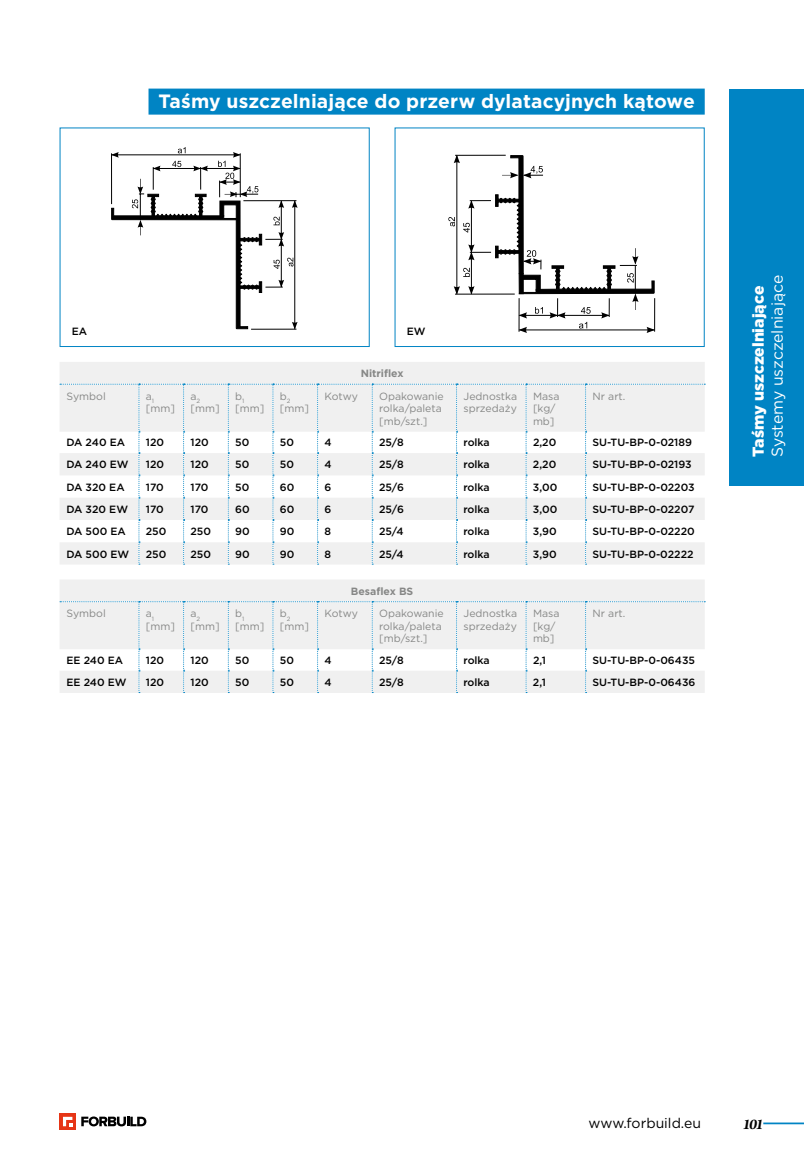
<style>
.page{position:relative;width:804px;height:1166px;background:#fff}
.page>*{position:absolute;margin:0;border:0;box-sizing:border-box;transform-origin:0 0}
.t1{font:700 19.25px "Gotham";letter-spacing:.005em;color:#fff}
.t2{font:15.75px "Gotham";letter-spacing:-.005em;color:#fff}
.t3{font:900 15.75px "Gotham";color:#fff}
.t4{font:italic 700 15.75px "Arno Pro";color:#000}
.t5{font:14px "Gotham";color:#000}
.t6{font:500 10.5px "Gotham";color:#000}
.t7{font:10.5px/12.6px "Gotham";color:#868786}
.t8{font:700 10.5px "Gotham";color:#868786}
</style>
<div class="page">
<hr style="left:763px;top:1122px;width:41px;height:2px;background:#0084c4">
<svg style="left:60px;top:1113px;width:16px;height:16px"></svg>
<svg style="left:63px;top:1117px;width:9px;height:9px"></svg>
<svg style="left:81px;top:1116px;width:65px;height:10px"></svg>
<div style="left:729px;top:89px;width:75px;height:397px;background:#0084c4"></div>
<div style="left:148px;top:89px;width:556px;height:26px;background:#0084c4"></div>
<hr style="left:251px;top:329px;width:45px;height:1px;background:#000">
<svg style="left:111px;top:147px;width:186px;height:182px"></svg>
<svg style="left:448px;top:155px;width:207px;height:178px"></svg>
<div style="left:60px;top:362px;width:644px;height:22px;background:#f0f0f0"></div>
<svg style="left:60px;top:384px;width:645px;height:181px"></svg>
<div style="left:60px;top:580px;width:644px;height:21px;background:#f0f0f0"></div>
<svg style="left:60px;top:601px;width:645px;height:92px"></svg>
<h1 class="t1" style="left:158px;top:89px;width:538px">Taśmy uszczelniające do przerw dylatacyjnych kątowe</h1>
<p class="t6" style="left:72px;top:324px;width:17px">EA</p>
<p class="t6" style="left:407px;top:324px;width:20px">EW</p>
<p class="t8" style="left:361px;top:366px;width:44px">Nitriflex</p>
<p class="t7" style="left:66px;top:389px;width:41px">Symbol</p>
<p class="t7" style="left:146px;top:389px;width:31px">a<sub>1 </sub>[mm]</p>
<p class="t7" style="left:190px;top:389px;width:31px">a<sub>2 </sub>[mm]</p>
<p class="t7" style="left:235px;top:389px;width:31px">b<sub>1 </sub>[mm]</p>
<p class="t7" style="left:280px;top:389px;width:31px">b<sub>2 </sub>[mm]</p>
<p class="t7" style="left:324px;top:389px;width:35px">Kotwy</p>
<p class="t7" style="left:379px;top:389px;width:66px">Opakowanie rolka/paleta [mb/szt.]</p>
<p class="t7" style="left:463px;top:389px;width:55px">Jednostka sprzedaży</p>
<p class="t7" style="left:533px;top:389px;width:28px">Masa [kg/ mb]</p>
<p class="t7" style="left:592px;top:389px;width:34px">Nr art.</p>
<p class="t6" style="left:66px;top:435px;width:60px">DA 240 EA</p>
<p class="t6" style="left:146px;top:435px;width:20px">120</p>
<p class="t6" style="left:190px;top:435px;width:20px">120</p>
<p class="t6" style="left:235px;top:435px;width:16px">50</p>
<p class="t6" style="left:280px;top:435px;width:16px">50</p>
<p class="t6" style="left:324px;top:435px;width:9px">4</p>
<p class="t6" style="left:379px;top:435px;width:26px">25/8</p>
<p class="t6" style="left:463px;top:435px;width:28px">rolka</p>
<p class="t6" style="left:533px;top:435px;width:25px">2,20</p>
<p class="t6" style="left:592px;top:435px;width:101px">SU-TU-BP-0-02189</p>
<p class="t6" style="left:66px;top:458px;width:64px">DA 240 EW</p>
<p class="t6" style="left:146px;top:458px;width:20px">120</p>
<p class="t6" style="left:190px;top:458px;width:20px">120</p>
<p class="t6" style="left:235px;top:458px;width:16px">50</p>
<p class="t6" style="left:280px;top:458px;width:16px">50</p>
<p class="t6" style="left:324px;top:458px;width:9px">4</p>
<p class="t6" style="left:379px;top:458px;width:26px">25/8</p>
<p class="t6" style="left:463px;top:458px;width:28px">rolka</p>
<p class="t6" style="left:533px;top:458px;width:25px">2,20</p>
<p class="t6" style="left:592px;top:458px;width:101px">SU-TU-BP-0-02193</p>
<p class="t6" style="left:66px;top:480px;width:60px">DA 320 EA</p>
<p class="t6" style="left:146px;top:480px;width:19px">170</p>
<p class="t6" style="left:190px;top:480px;width:19px">170</p>
<p class="t6" style="left:235px;top:480px;width:16px">50</p>
<p class="t6" style="left:280px;top:480px;width:16px">60</p>
<p class="t6" style="left:324px;top:480px;width:8px">6</p>
<p class="t6" style="left:379px;top:480px;width:26px">25/6</p>
<p class="t6" style="left:463px;top:480px;width:28px">rolka</p>
<p class="t6" style="left:533px;top:480px;width:26px">3,00</p>
<p class="t6" style="left:592px;top:480px;width:104px">SU-TU-BP-0-02203</p>
<p class="t6" style="left:66px;top:502px;width:63px">DA 320 EW</p>
<p class="t6" style="left:146px;top:502px;width:19px">170</p>
<p class="t6" style="left:190px;top:502px;width:19px">170</p>
<p class="t6" style="left:235px;top:502px;width:16px">60</p>
<p class="t6" style="left:280px;top:502px;width:16px">60</p>
<p class="t6" style="left:324px;top:502px;width:8px">6</p>
<p class="t6" style="left:379px;top:502px;width:26px">25/6</p>
<p class="t6" style="left:463px;top:502px;width:28px">rolka</p>
<p class="t6" style="left:533px;top:502px;width:26px">3,00</p>
<p class="t6" style="left:592px;top:502px;width:103px">SU-TU-BP-0-02207</p>
<p class="t6" style="left:66px;top:525px;width:61px">DA 500 EA</p>
<p class="t6" style="left:146px;top:525px;width:22px">250</p>
<p class="t6" style="left:190px;top:525px;width:22px">250</p>
<p class="t6" style="left:235px;top:525px;width:16px">90</p>
<p class="t6" style="left:280px;top:525px;width:16px">90</p>
<p class="t6" style="left:324px;top:525px;width:8px">8</p>
<p class="t6" style="left:379px;top:525px;width:26px">25/4</p>
<p class="t6" style="left:463px;top:525px;width:28px">rolka</p>
<p class="t6" style="left:533px;top:525px;width:25px">3,90</p>
<p class="t6" style="left:592px;top:525px;width:104px">SU-TU-BP-0-02220</p>
<p class="t6" style="left:66px;top:547px;width:64px">DA 500 EW</p>
<p class="t6" style="left:146px;top:547px;width:22px">250</p>
<p class="t6" style="left:190px;top:547px;width:22px">250</p>
<p class="t6" style="left:235px;top:547px;width:16px">90</p>
<p class="t6" style="left:280px;top:547px;width:16px">90</p>
<p class="t6" style="left:324px;top:547px;width:8px">8</p>
<p class="t6" style="left:379px;top:547px;width:26px">25/4</p>
<p class="t6" style="left:463px;top:547px;width:28px">rolka</p>
<p class="t6" style="left:533px;top:547px;width:25px">3,90</p>
<p class="t6" style="left:592px;top:547px;width:103px">SU-TU-BP-0-02222</p>
<p class="t8" style="left:351px;top:584px;width:64px">Besaflex BS</p>
<p class="t7" style="left:66px;top:607px;width:41px">Symbol</p>
<p class="t7" style="left:146px;top:607px;width:31px">a<sub>1 </sub>[mm]</p>
<p class="t7" style="left:190px;top:607px;width:31px">a<sub>2 </sub>[mm]</p>
<p class="t7" style="left:235px;top:607px;width:31px">b<sub>1 </sub>[mm]</p>
<p class="t7" style="left:280px;top:607px;width:31px">b<sub>2 </sub>[mm]</p>
<p class="t7" style="left:324px;top:607px;width:35px">Kotwy</p>
<p class="t7" style="left:379px;top:607px;width:66px">Opakowanie rolka/paleta [mb/szt.]</p>
<p class="t7" style="left:463px;top:607px;width:55px">Jednostka sprzedaży</p>
<p class="t7" style="left:533px;top:607px;width:28px">Masa [kg/ mb]</p>
<p class="t7" style="left:592px;top:607px;width:34px">Nr art.</p>
<p class="t6" style="left:66px;top:653px;width:58px">EE 240 EA</p>
<p class="t6" style="left:146px;top:653px;width:20px">120</p>
<p class="t6" style="left:190px;top:653px;width:20px">120</p>
<p class="t6" style="left:235px;top:653px;width:16px">50</p>
<p class="t6" style="left:280px;top:653px;width:16px">50</p>
<p class="t6" style="left:324px;top:653px;width:9px">4</p>
<p class="t6" style="left:379px;top:653px;width:26px">25/8</p>
<p class="t6" style="left:463px;top:653px;width:28px">rolka</p>
<p class="t6" style="left:533px;top:653px;width:14px">2,1</p>
<p class="t6" style="left:592px;top:653px;width:104px">SU-TU-BP-0-06435</p>
<p class="t6" style="left:66px;top:675px;width:62px">EE 240 EW</p>
<p class="t6" style="left:146px;top:675px;width:20px">120</p>
<p class="t6" style="left:190px;top:675px;width:20px">120</p>
<p class="t6" style="left:235px;top:675px;width:16px">50</p>
<p class="t6" style="left:280px;top:675px;width:16px">50</p>
<p class="t6" style="left:324px;top:675px;width:9px">4</p>
<p class="t6" style="left:379px;top:675px;width:26px">25/8</p>
<p class="t6" style="left:463px;top:675px;width:28px">rolka</p>
<p class="t6" style="left:533px;top:675px;width:14px">2,1</p>
<p class="t6" style="left:592px;top:675px;width:104px">SU-TU-BP-0-06436</p>
<h2 class="t3" style="left:747px;top:457px;width:173px;rotate:-90deg">Taśmy uszczelniające</h2>
<h2 class="t2" style="left:767px;top:457px;width:183px;rotate:-90deg">Systemy uszczelniające</h2>
<h3 class="t5" style="left:588px;top:1114px;width:114px">www.forbuild.eu</h3>
<h2 class="t4" style="left:742px;top:1114px;width:22px">101</h2>
</div>
